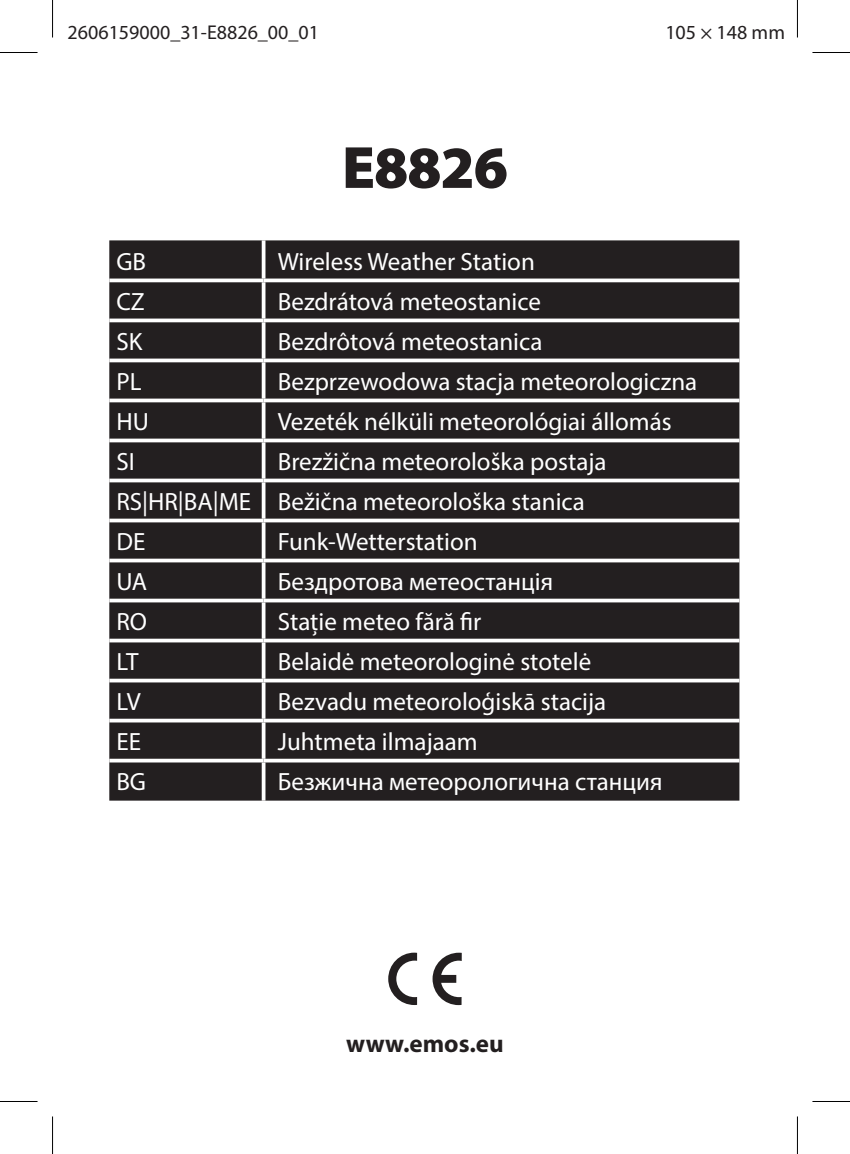
<style>
.page{position:relative;width:850px;height:1154px;background:#fff}
.page>*{position:absolute;margin:0;border:0;box-sizing:border-box;transform-origin:0 0}
.t1{font:900 60px "Myriad Pro";letter-spacing:-.02em;color:#231f20}
.t2{font:25px/40px "Myriad Pro";color:#fff}
.t3{font:700 25px "Myriad Pro";color:#231f20}
.t4{font:20px "Myriad Pro";color:#231f20}
</style>
<div class="page">
<svg style="left:388px;top:953px;width:73px;height:52px"></svg>
<div style="left:109px;top:240px;width:630px;height:561px;background:#231f20"></div>
<svg style="left:261px;top:240px;width:4px;height:39px"></svg>
<hr style="left:109px;top:279px;width:154px;height:3px;background:#fff">
<hr style="left:263px;top:279px;width:476px;height:3px;background:#fff">
<svg style="left:261px;top:282px;width:4px;height:37px"></svg>
<hr style="left:109px;top:319px;width:154px;height:3px;background:#fff">
<hr style="left:263px;top:319px;width:476px;height:3px;background:#fff">
<svg style="left:261px;top:322px;width:4px;height:37px"></svg>
<hr style="left:109px;top:359px;width:154px;height:3px;background:#fff">
<hr style="left:263px;top:359px;width:476px;height:3px;background:#fff">
<svg style="left:261px;top:362px;width:4px;height:37px"></svg>
<hr style="left:109px;top:399px;width:154px;height:3px;background:#fff">
<hr style="left:263px;top:399px;width:476px;height:3px;background:#fff">
<svg style="left:261px;top:402px;width:4px;height:37px"></svg>
<hr style="left:109px;top:439px;width:154px;height:3px;background:#fff">
<hr style="left:263px;top:439px;width:476px;height:3px;background:#fff">
<svg style="left:261px;top:442px;width:4px;height:37px"></svg>
<hr style="left:109px;top:479px;width:154px;height:3px;background:#fff">
<hr style="left:263px;top:479px;width:476px;height:3px;background:#fff">
<svg style="left:261px;top:482px;width:4px;height:37px"></svg>
<hr style="left:109px;top:519px;width:154px;height:3px;background:#fff">
<hr style="left:263px;top:519px;width:476px;height:3px;background:#fff">
<svg style="left:261px;top:522px;width:4px;height:37px"></svg>
<hr style="left:109px;top:559px;width:154px;height:3px;background:#fff">
<hr style="left:263px;top:559px;width:476px;height:3px;background:#fff">
<svg style="left:261px;top:562px;width:4px;height:37px"></svg>
<hr style="left:109px;top:599px;width:154px;height:3px;background:#fff">
<hr style="left:263px;top:599px;width:476px;height:3px;background:#fff">
<svg style="left:261px;top:602px;width:4px;height:37px"></svg>
<hr style="left:109px;top:639px;width:154px;height:3px;background:#fff">
<hr style="left:263px;top:639px;width:476px;height:3px;background:#fff">
<svg style="left:261px;top:642px;width:4px;height:37px"></svg>
<hr style="left:109px;top:679px;width:154px;height:3px;background:#fff">
<hr style="left:263px;top:679px;width:476px;height:3px;background:#fff">
<svg style="left:261px;top:682px;width:4px;height:37px"></svg>
<hr style="left:109px;top:719px;width:154px;height:3px;background:#fff">
<hr style="left:263px;top:719px;width:476px;height:3px;background:#fff">
<svg style="left:261px;top:722px;width:4px;height:37px"></svg>
<hr style="left:109px;top:759px;width:154px;height:3px;background:#fff">
<hr style="left:263px;top:759px;width:476px;height:3px;background:#fff">
<svg style="left:261px;top:762px;width:4px;height:39px"></svg>
<hr style="left:0;top:52px;width:38px;height:1px;background:#000">
<hr style="left:812px;top:52px;width:37px;height:1px;background:#000">
<hr style="left:0;top:1101px;width:38px;height:1px;background:#000">
<hr style="left:812px;top:1101px;width:37px;height:1px;background:#000">
<hr style="left:52px;top:0;width:1px;height:38px;background:#000">
<hr style="left:52px;top:1116px;width:1px;height:38px;background:#000">
<hr style="left:796px;top:0;width:1px;height:38px;background:#000">
<hr style="left:796px;top:1116px;width:1px;height:38px;background:#000">
<p class="t4" style="left:68px;top:20px;width:253px">2606159000_31-E8826_00_01</p>
<p class="t4" style="left:665px;top:20px;width:121px">105 × 148 mm</p>
<h1 class="t1" style="left:342px;top:128px;width:167px">E8826</h1>
<p class="t2" style="left:116px;top:241px;width:31px">GB</p>
<p class="t2" style="left:278px;top:241px;width:258px">Wireless Weather Station</p>
<p class="t2" style="left:116px;top:281px;width:30px">CZ</p>
<p class="t2" style="left:278px;top:281px;width:265px">Bezdrátová meteostanice</p>
<p class="t2" style="left:116px;top:321px;width:27px">SK</p>
<p class="t2" style="left:278px;top:321px;width:266px">Bezdrôtová meteostanica</p>
<p class="t2" style="left:116px;top:361px;width:27px">PL</p>
<p class="t2" style="left:278px;top:361px;width:421px">Bezprzewodowa stacja meteorologiczna</p>
<p class="t2" style="left:116px;top:401px;width:34px">HU</p>
<p class="t2" style="left:278px;top:401px;width:395px">Vezeték nélküli meteorológiai állomás</p>
<p class="t2" style="left:116px;top:441px;width:20px">SI</p>
<p class="t2" style="left:116px;top:441px;width:491px;text-indent:161px">Brezžična meteorološka postaja<br>RS|HR|BA|ME Bežična meteorološka stanica<br>DE</p>
<p class="t2" style="left:278px;top:521px;width:201px">Funk-Wetterstation</p>
<p class="t2" style="left:116px;top:561px;width:32px">UA</p>
<p class="t2" style="left:278px;top:561px;width:277px">Бездротова метеостанція</p>
<p class="t2" style="left:116px;top:601px;width:32px">RO</p>
<p class="t2" style="left:278px;top:601px;width:205px">Stație meteo fără fir</p>
<p class="t2" style="left:116px;top:641px;width:24px">LT</p>
<p class="t2" style="left:278px;top:641px;width:315px">Belaidė meteorologinė stotelė</p>
<p class="t2" style="left:116px;top:681px;width:26px">LV</p>
<p class="t2" style="left:278px;top:681px;width:330px">Bezvadu meteoroloģiskā stacija</p>
<p class="t2" style="left:116px;top:721px;width:26px">EE</p>
<p class="t2" style="left:278px;top:721px;width:201px">Juhtmeta ilmajaam</p>
<p class="t2" style="left:116px;top:761px;width:31px">BG</p>
<p class="t2" style="left:278px;top:761px;width:386px">Безжична метеорологична станция</p>
<p class="t3" style="left:346px;top:1027px;width:159px">www.emos.eu</p>
</div>
